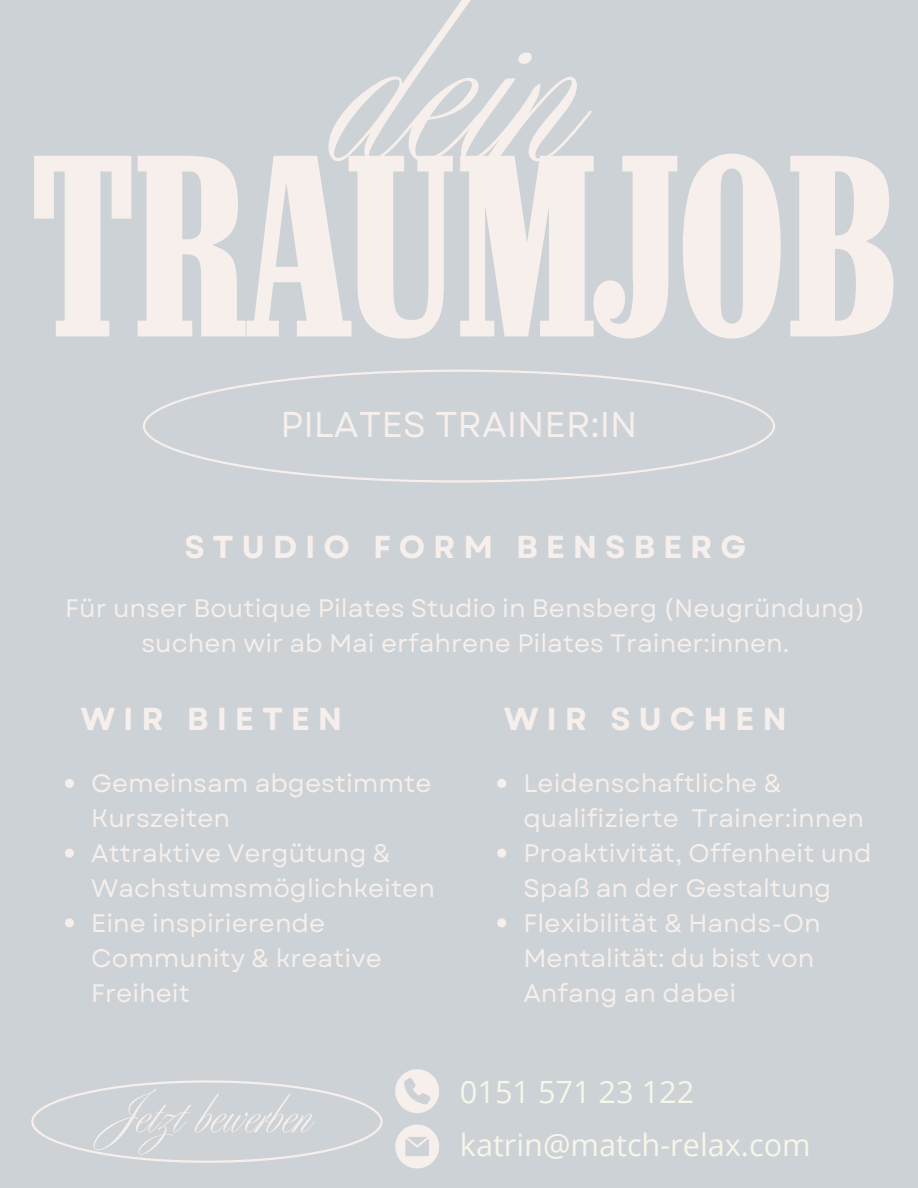
<style>
.page{position:relative;width:918px;height:1188px;background:#ccd2d6}
.page>*{position:absolute;margin:0;border:0;box-sizing:border-box;transform-origin:0 0}
.t1{font:270.9px "Neo Contact LT Pro";color:#f6efeb}
.t2{font:267.3px "Symphony Pro";color:#f6efeb}
.t3{font:60px "Symphony Pro";color:#f6efeb}
.t4{font:35.85px "Garet";color:#f6efeb}
.t5{font:700 31.8px "Garet";letter-spacing:.245em;color:#f6efeb}
.t6{font:30.75px "Open Sans";color:#f6f6e9}
.t7{font:25.35px/34.8px "Garet";color:#f6efeb}
</style>
<div class="page">
<svg style="left:143px;top:370px;width:632px;height:112px"></svg>
<svg style="left:65px;top:779px;width:9px;height:9px"></svg>
<svg style="left:65px;top:849px;width:9px;height:9px"></svg>
<svg style="left:65px;top:918px;width:9px;height:9px"></svg>
<svg style="left:497px;top:779px;width:9px;height:9px"></svg>
<svg style="left:497px;top:849px;width:9px;height:9px"></svg>
<svg style="left:497px;top:918px;width:9px;height:9px"></svg>
<svg style="left:395px;top:1069px;width:44px;height:44px"></svg>
<svg style="left:395px;top:1125px;width:44px;height:43px"></svg>
<svg style="left:31px;top:1080px;width:351px;height:82px"></svg>
<h4 class="t2" style="left:336px;top:-12px;width:247px">dein</h4>
<h2 class="t1" style="left:33px;top:155px;width:866px">TRAUMJOB</h2>
<h1 class="t4" style="left:280px;top:399px;width:359px">PILATES TRAINER:IN</h1>
<p class="t5" style="left:184px;top:524px;width:563px">STUDIO FORM BENSBERG</p>
<h5 class="t7" style="left:65px;top:591px;width:802px;text-align:center">Für unser Boutique Pilates Studio in Bensberg (Neugründung) suchen wir ab Mai erfahrene Pilates Trainer:innen.</h5>
<p class="t5" style="left:80px;top:696px;width:264px">WIR BIETEN</p>
<h5 class="t7" style="left:91px;top:766px;width:342px">Gemeinsam abgestimmte<br>Kurszeiten</h5>
<h5 class="t7" style="left:91px;top:836px;width:345px">Attraktive Vergütung &amp;<br>Wachstumsmöglichkeiten</h5>
<p class="t7" style="left:91px;top:906px;width:292px">Eine inspirierende<br>Community &amp; kreative<br>Freiheit</p>
<p class="t5" style="left:504px;top:696px;width:285px">WIR SUCHEN</p>
<p class="t7" style="left:523px;top:766px;width:342px">Leidenschaftliche &amp; qualifizierte Trainer:innen</p>
<p class="t7" style="left:523px;top:836px;width:350px">Proaktivität, Offenheit und<br>Spaß an der Gestaltung</p>
<p class="t7" style="left:523px;top:906px;width:299px">Flexibilität &amp; Hands-On<br>Mentalität: du bist von<br>Anfang an dabei</p>
<p class="t3" style="left:101px;top:1094px;width:213px">Jetzt bewerben</p>
<h3 class="t6" style="left:460px;top:1071px;width:236px">0151 571 23 122</h3>
<p class="t6" style="left:460px;top:1123px;width:352px">katrin@match-relax.com</p>
</div>
